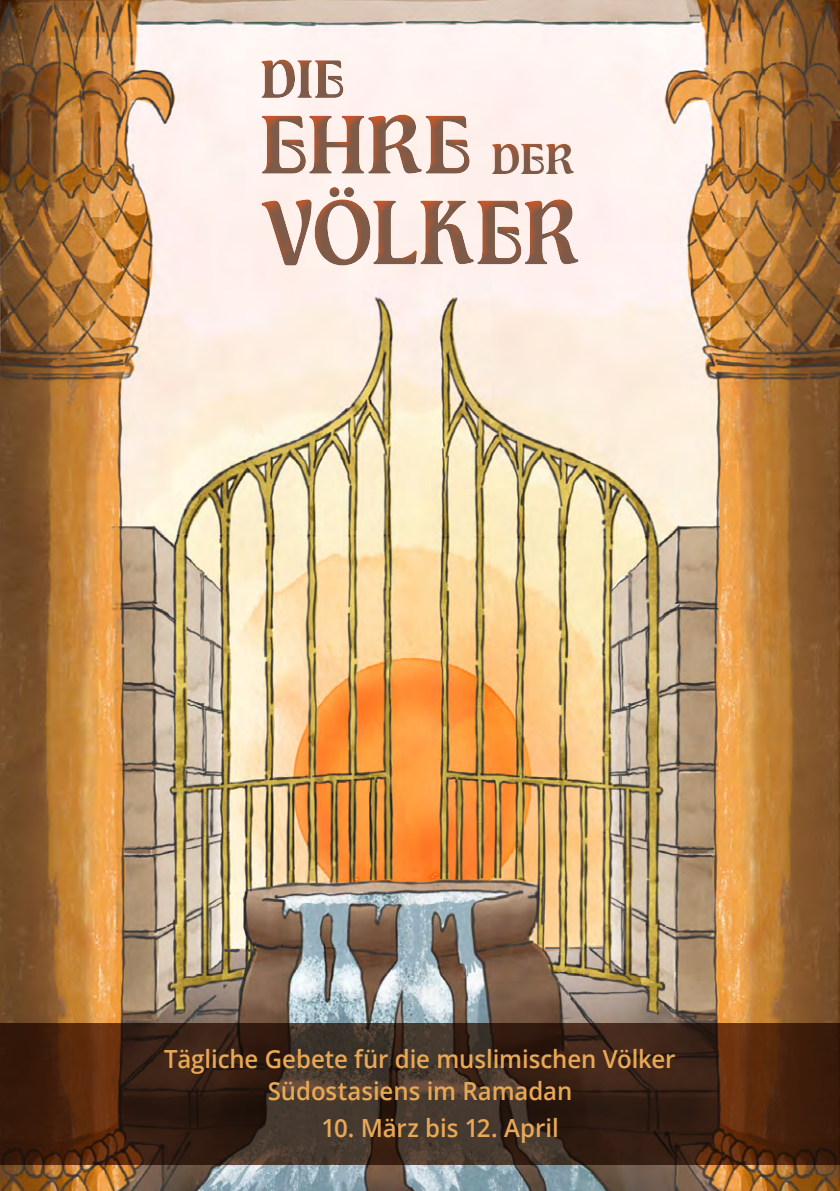
<style>
.page{position:relative;width:840px;height:1191px;background:#fff}
.page>*{position:absolute;margin:0;border:0;box-sizing:border-box;transform-origin:0 0}
.t1{font:88px "Mufteya";letter-spacing:.01em;color:#7e5b48;scale:.91 1}
.t2{font:80px "Mufteya";color:#7e5b48}
.t3{font:52px "Mufteya";color:#7e5b48}
.t4{font:42px "Mufteya";color:#7e5b48}
.t5{font:600 25px/32px "Open Sans";letter-spacing:-.005em;color:#e9a855;text-align:center;scale:.96 1}
</style>
<div class="page">
<img style="left:0;top:0;width:839px;height:1191px">
<svg style="left:0;top:1023px;width:839px;height:141px;background:#3f2618"></svg>
<div style="left:481px;top:137px;width:105px;height:50px;background:#fff1ee"></div>
<div style="left:478px;top:133px;width:102px;height:49px;background:#fd7726;opacity:.75"></div>
<div style="left:251px;top:52px;width:106px;height:59px;background:#fff2ef"></div>
<div style="left:248px;top:48px;width:103px;height:58px;background:#fd7726;opacity:.75"></div>
<div style="left:251px;top:109px;width:232px;height:79px;background:#fef0ec"></div>
<div style="left:248px;top:101px;width:228px;height:82px;background:#fd7726;opacity:.75"></div>
<div style="left:251px;top:192px;width:340px;height:88px;background:#fff0ed"></div>
<div style="left:248px;top:186px;width:340px;height:86px;background:#fd7726;opacity:.75"></div>
<div style="left:319px;top:180px;width:48px;height:31px;background:#fff;opacity:.11"></div>
<div style="left:315px;top:173px;width:49px;height:30px;background:#fd7726;opacity:.75"></div>
<h3 class="t3" style="left:260px;top:50px;width:85px">DIE</h3>
<h2 class="t2" style="left:260px;top:99px;width:212px">EHRE</h2>
<h1 class="t1" style="left:260px;top:182px;width:351px">VOLKER</h1>
<h3 class="t4" style="left:491px;top:135px;width:85px">DER</h3>
<h2 class="t2" style="left:327px;top:123px;width:29px">..</h2>
<p class="t5" style="left:164px;top:1042px;width:534px">Tägliche Gebete für die muslimischen Völker<br>Südostasiens im Ramadan</p>
<p class="t5" style="left:321px;top:1111px;width:248px">10. März bis 12. April</p>
</div>
